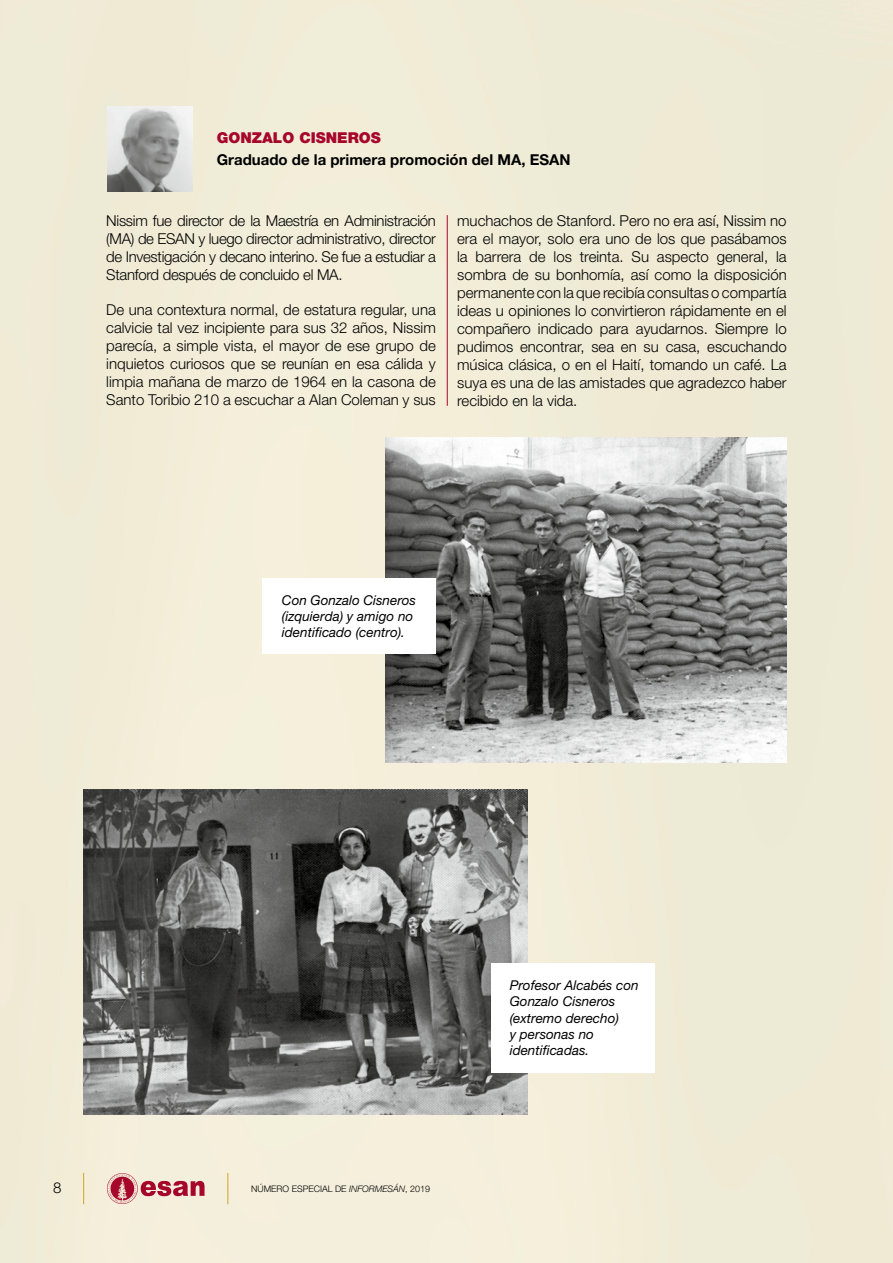
<style>
.page{position:relative;width:893px;height:1263px;background:#f0ecd6}
.page>*{position:absolute;margin:0;border:0;box-sizing:border-box;transform-origin:0 0}
.t1{font:300 15px/18px "Helvetica Neue LT Pro";color:#000;text-align:justify}
.t2{font:700 15px "Helvetica Neue LT Pro";color:#000}
.t3{font:900 15px "Helvetica Neue LT Pro";color:#a6052c}
.t4{font:italic 13.5px/16.2px "Helvetica Neue LT Pro";color:#000}
.t5{font:300 9px "Helvetica Neue LT Pro";color:#000}
.s1{font-style:italic}
</style>
<div class="page">
<hr style="left:447px;top:215px;width:1px;height:191px;background:#a6052c">
<img style="left:107px;top:106px;width:85px;height:85px">
<img style="left:385px;top:437px;width:402px;height:325px">
<div style="left:262px;top:579px;width:174px;height:75px;background:#fff"></div>
<img style="left:84px;top:789px;width:443px;height:325px">
<div style="left:492px;top:963px;width:163px;height:109px;background:#fff"></div>
<hr style="left:83px;top:1173px;width:1px;height:31px;background:#cba829">
<hr style="left:227px;top:1173px;width:1px;height:31px;background:#cba829">
<svg style="left:107px;top:1173px;width:98px;height:31px"></svg>
<p class="t3" style="left:217px;top:129px;width:165px">GONZALO CISNEROS</p>
<p class="t2" style="left:217px;top:151px;width:355px">Graduado de la primera promoción del MA, ESAN</p>
<p class="t1" style="left:106px;top:211px;width:331px">Nissim fue director de la Maestría en Administración (MA) de ESAN y luego director administrativo, director de Investigación y decano interino. Se fue a estudiar a Stanford después de concluido el MA.</p>
<p class="t1" style="left:106px;top:300px;width:331px">De una contextura normal, de estatura regular, una calvicie tal vez incipiente para sus 32 años, Nissim parecía, a simple vista, el mayor de ese grupo de inquietos curiosos que se reunían en esa cálida y limpia mañana de marzo de 1964 en la casona de Santo Toribio 210 a escuchar a Alan Coleman y sus</p>
<p class="t1" style="left:457px;top:211px;width:331px">muchachos de Stanford. Pero no era así, Nissim no era el mayor, solo era uno de los que pasábamos la barrera de los treinta. Su aspecto general, la sombra de su bonhomía, así como la disposición permanente con la que recibía consultas o compartía ideas u opiniones lo convirtieron rápidamente en el compañero indicado para ayudarnos. Siempre lo pudimos encontrar, sea en su casa, escuchando música clásica, o en el Haití, tomando un café. La suya es una de las amistades que agradezco haber recibido en la vida.</p>
<p class="t4" style="left:282px;top:592px;width:136px">Con Gonzalo Cisneros (izquierda) y amigo no identificado (centro).</p>
<p class="t1" style="left:53px;top:1178px;width:10px">8</p>
<p class="t5" style="left:251px;top:1183px;width:181px">NÚMERO ESPECIAL DE <span class="s1">INFORMESÁN</span>, 2019</p>
<p class="t4" style="left:510px;top:977px;width:130px">Profesor Alcabés con<br>Gonzalo Cisneros (extremo derecho)<br>y personas no identificadas.</p>
</div>
